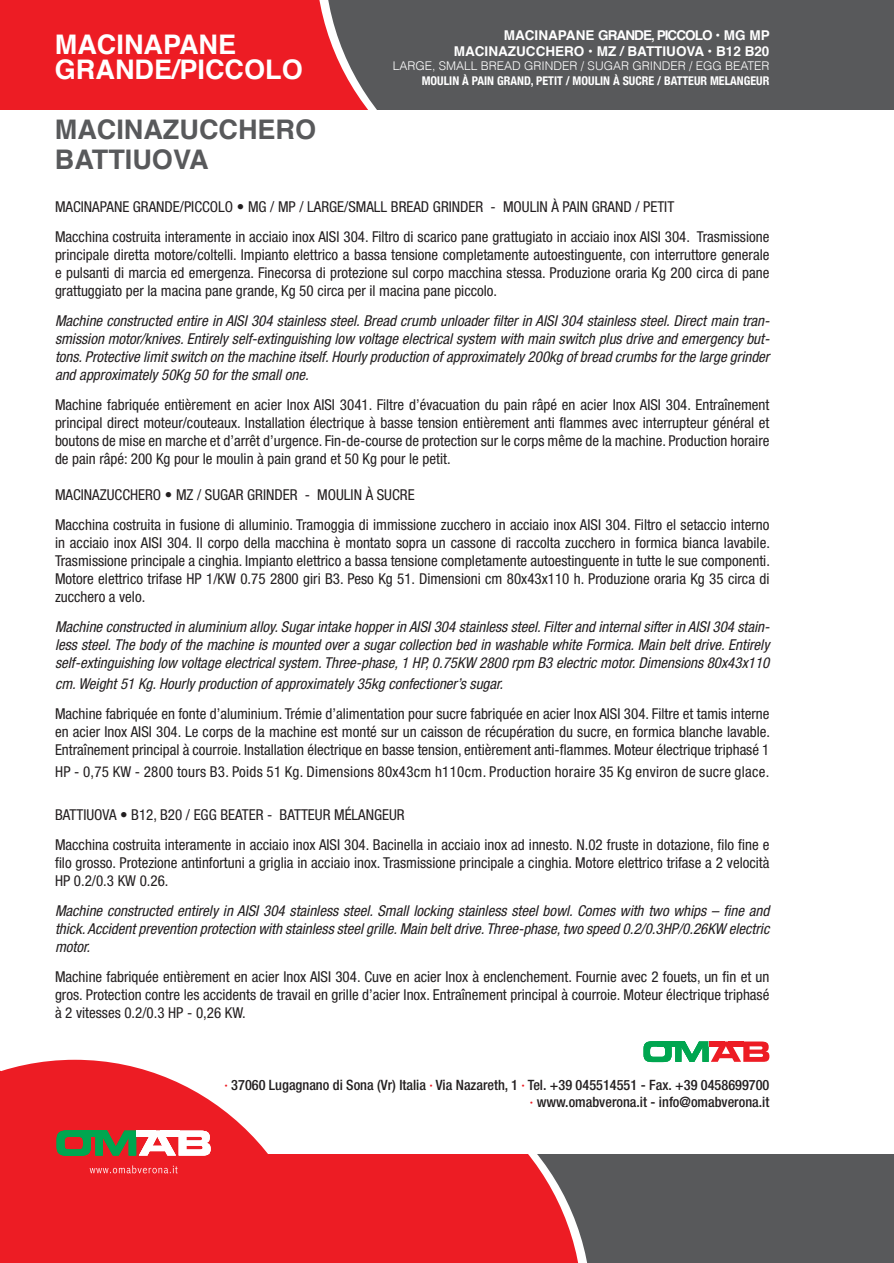
<style>
.page{position:relative;width:894px;height:1263px;background:#fff}
.page>*{position:absolute;margin:0;border:0;box-sizing:border-box;transform-origin:0 0}
.t1{font:700 27px/25.5px "Helvetica";color:#fff}
.t2{font:700 27px/30px "Helvetica";color:#58595b}
.t3{font:condensed 15px/18px "Helvetica Neue";color:#231f20;text-align:justify}
.t4{font:italic condensed 15px/18px "Helvetica Neue";color:#231f20;text-align:justify}
.t5{font:condensed 15px "Helvetica Neue";letter-spacing:.02em;color:#231f20}
.t6{font:500 condensed 14.25px/17.1px "Helvetica Neue";color:#231f20;text-align:right}
.t7{font:700 13.5px/16.2px "Helvetica";color:#fff;text-align:right}
.t8{font:700 condensed 12px "Helvetica Neue";color:#fff}
.t9{font:300 12px "Helvetica";color:#fff}
.s1{color:#ed1c24}
</style>
<div class="page">
<svg style="left:0;top:1070px;width:1px;height:193px"></svg>
<hr style="left:0;top:0;width:1px;height:110px;background:#ed1c24">
<svg style="left:1px;top:1060px;width:321px;height:203px;fill:#ed1c24"></svg>
<div style="left:1px;top:0;width:462px;height:110px;background:#ed1c24"></div>
<svg style="left:319px;top:0;width:61px;height:110px"></svg>
<div style="left:380px;top:0;width:513px;height:110px;background:#58595b"></div>
<div style="left:365px;top:1155px;width:528px;height:108px;background:#58595b"></div>
<svg style="left:523px;top:1155px;width:64px;height:108px"></svg>
<div style="left:5px;top:1155px;width:518px;height:108px;background:#ed1c24"></div>
<svg style="left:90px;top:1165px;width:87px;height:8px"></svg>
<svg style="left:57px;top:1130px;width:153px;height:26px"></svg>
<div style="left:136px;top:1131px;width:19px;height:6px;background:#fff"></div>
<div style="left:160px;top:1131px;width:20px;height:6px;background:#fff"></div>
<svg style="left:643px;top:1041px;width:126px;height:21px"></svg>
<div style="left:708px;top:1041px;width:16px;height:6px;background:#ed1c24"></div>
<div style="left:728px;top:1042px;width:16px;height:5px;background:#ed1c24"></div>
<h1 class="t1" style="left:55px;top:34px;width:249px">MACINAPANE<br>GRANDE/PICCOLO</h1>
<p class="t7" style="left:453px;top:28px;width:317px">MACINAPANE GRANDE, PICCOLO • MG MP<br>MACINAZUCCHERO • MZ / BATTIUOVA • B12 B20</p>
<p class="t9" style="left:392px;top:61px;width:378px">LARGE, SMALL BREAD GRINDER / SUGAR GRINDER / EGG BEATER</p>
<p class="t8" style="left:421px;top:73px;width:349px">MOULIN À PAIN GRAND, PETIT / MOULIN À SUCRE / BATTEUR MELANGEUR</p>
<h1 class="t2" style="left:55px;top:116px;width:262px">MACINAZUCCHERO<br>BATTIUOVA</h1>
<p class="t3" style="left:55px;top:193px;width:715px;line-height:30px">MACINAPANE GRANDE/PICCOLO • MG / MP / LARGE/SMALL BREAD GRINDER - MOULIN À PAIN GRAND / PETIT<br>Macchina costruita interamente in acciaio inox AISI 304. Filtro di scarico pane grattugiato in acciaio inox AISI 304. Trasmissione</p>
<p class="t3" style="left:55px;top:247px;width:715px">principale diretta motore/coltelli. Impianto elettrico a bassa tensione completamente autoestinguente, con interruttore generale e pulsanti di marcia ed emergenza. Finecorsa di protezione sul corpo macchina stessa. Produzione oraria Kg 200 circa di pane grattuggiato per la macina pane grande, Kg 50 circa per il macina pane piccolo.</p>
<p class="t4" style="left:55px;top:313px;width:715px">Machine constructed entire in AISI 304 stainless steel. Bread crumb unloader filter in AISI 304 stainless steel. Direct main tran&shy;smission motor/knives. Entirely self-extinguishing low voltage electrical system with main switch plus drive and emergency but&shy;tons. Protective limit switch on the machine itself. Hourly production of approximately 200kg of bread crumbs for the large grinder and approximately 50Kg 50 for the small one.</p>
<p class="t3" style="left:55px;top:397px;width:715px">Machine fabriquée entièrement en acier Inox AISI 3041. Filtre d’évacuation du pain râpé en acier Inox AISI 304. Entraînement principal direct moteur/couteaux. Installation électrique à basse tension entièrement anti flammes avec interrupteur général et boutons de mise en marche et d’arrêt d’urgence. Fin-de-course de protection sur le corps même de la machine. Production horaire de pain râpé: 200 Kg pour le moulin à pain grand et 50 Kg pour le petit.</p>
<p class="t3" style="left:55px;top:481px;width:715px;line-height:30px">MACINAZUCCHERO • MZ / SUGAR GRINDER - MOULIN À SUCRE<br>Macchina costruita in fusione di alluminio. Tramoggia di immissione zucchero in acciaio inox AISI 304. Filtro el setaccio interno</p>
<p class="t3" style="left:55px;top:535px;width:716px">in acciaio inox AISI 304. Il corpo della macchina è montato sopra un cassone di raccolta zucchero in formica bianca lavabile.<br>Trasmissione principale a cinghia. Impianto elettrico a bassa tensione completamente autoestinguente in tutte le sue componenti.<br>Motore elettrico trifase HP 1/KW 0.75 2800 giri B3. Peso Kg 51. Dimensioni cm 80x43x110 h. Produzione oraria Kg 35 circa di zucchero a velo.</p>
<p class="t4" style="left:55px;top:619px;width:715px">Machine constructed in aluminium alloy. Sugar intake hopper in AISI 304 stainless steel. Filter and internal sifter in AISI 304 stain&shy;less steel. The body of the machine is mounted over a sugar collection bed in washable white Formica. Main belt drive. Entirely self-extinguishing low voltage electrical system. Three-phase, 1 HP, 0.75KW 2800 rpm B3 electric motor. Dimensions 80x43x110</p>
<p class="t4" style="left:55px;top:676px;width:449px">cm. Weight 51 Kg. Hourly production of approximately 35kg confectioner’s sugar.</p>
<p class="t3" style="left:55px;top:706px;width:716px">Machine fabriquée en fonte d’aluminium. Trémie d’alimentation pour sucre fabriquée en acier Inox AISI 304. Filtre et tamis interne en acier Inox AISI 304. Le corps de la machine est monté sur un caisson de récupération du sucre, en formica blanche lavable.<br>Entraînement principal à courroie. Installation électrique en basse tension, entièrement anti-flammes. Moteur électrique triphasé 1</p>
<p class="t5" style="left:55px;top:766px;width:715px">HP - 0,75 KW - 2800 tours B3. Poids 51 Kg. Dimensions 80x43cm h110cm. Production horaire 35 Kg environ de sucre glace.</p>
<p class="t3" style="left:55px;top:801px;width:715px;line-height:30px">BATTIUOVA • B12, B20 / EGG BEATER - BATTEUR MÉLANGEUR<br>Macchina costruita interamente in acciaio inox AISI 304. Bacinella in acciaio inox ad innesto. N.02 fruste in dotazione, filo fine e</p>
<p class="t3" style="left:55px;top:855px;width:715px">filo grosso. Protezione antinfortuni a griglia in acciaio inox. Trasmissione principale a cinghia. Motore elettrico trifase a 2 velocità<br>HP 0.2/0.3 KW 0.26.</p>
<p class="t4" style="left:55px;top:903px;width:715px">Machine constructed entirely in AISI 304 stainless steel. Small locking stainless steel bowl. Comes with two whips – fine and thick. Accident prevention protection with stainless steel grille. Main belt drive. Three-phase, two speed 0.2/0.3HP/0.26KW electric motor.</p>
<p class="t3" style="left:55px;top:969px;width:715px">Machine fabriquée entièrement en acier Inox AISI 304. Cuve en acier Inox à enclenchement. Fournie avec 2 fouets, un fin et un gros. Protection contre les accidents de travail en grille d’acier Inox. Entraînement principal à courroie. Moteur électrique triphasé à 2 vitesses 0.2/0.3 HP - 0,26 KW.</p>
<p class="t6" style="left:224px;top:1078px;width:546px"><span class="s1">·</span> 37060 Lugagnano di Sona (Vr) Italia <span class="s1">·</span> Via Nazareth, 1 <span class="s1">·</span> Tel. +39 045514551 - Fax. +39 0458699700 <span class="s1">·</span> www.omabverona.it - info@omabverona.it</p>
</div>
